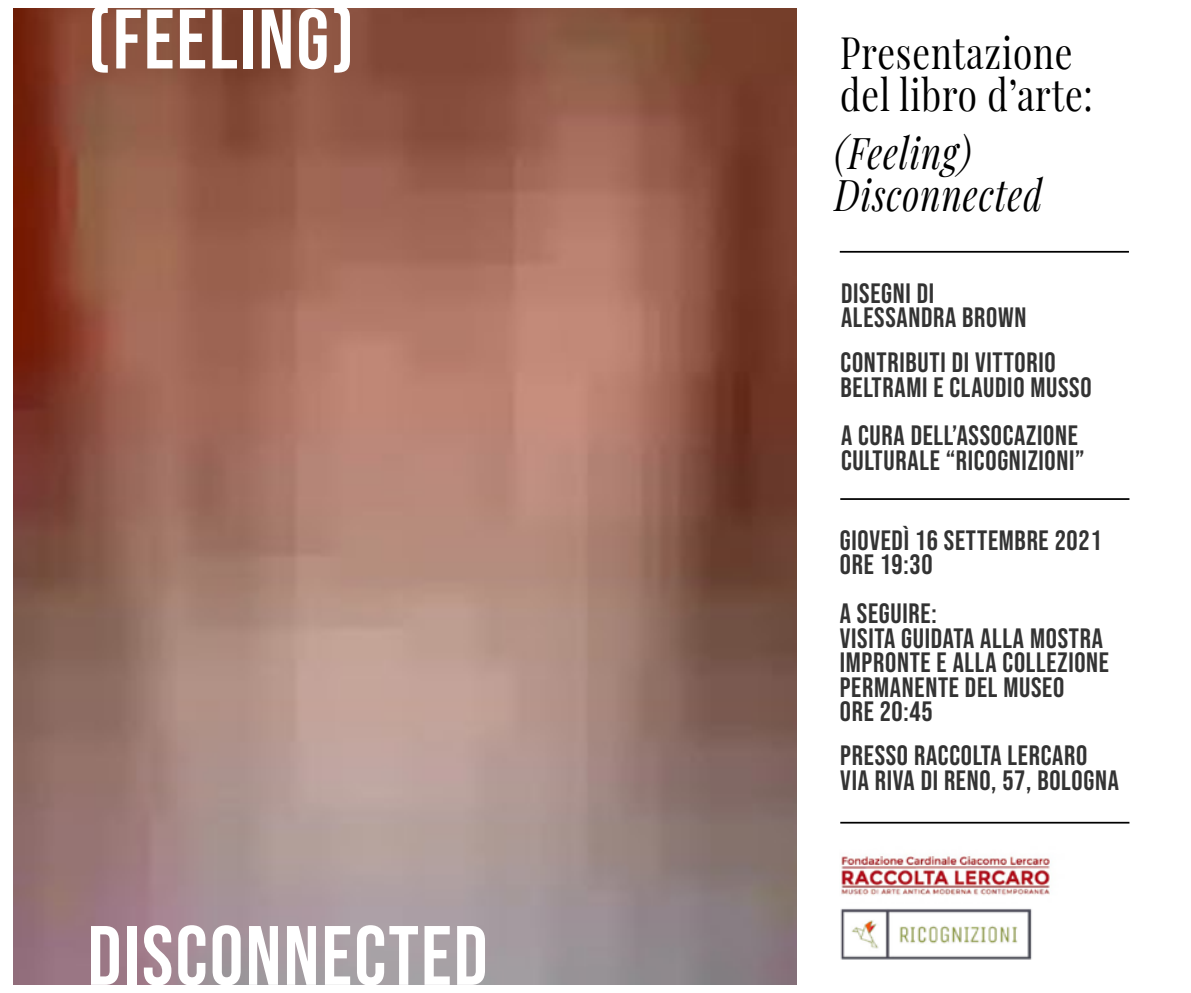
<style>
.page{position:relative;width:1191px;height:993px;background:#fff}
.page>*{position:absolute;margin:0;border:0;box-sizing:border-box;transform-origin:0 0}
.t1{font:84px "Bebas Neue";letter-spacing:.025em;color:#fff}
.t2{font:43.75px/42px "Playfair Display";letter-spacing:.025em;color:#000;scale:.8 1}
.t3{font:italic 43.75px/42px "Playfair Display";letter-spacing:.025em;color:#000;scale:.8 1}
.t4{font:28px/24.5px "Bebas Neue";letter-spacing:.025em;color:#333}
</style>
<div class="page">
<img style="left:14px;top:9px;width:782px;height:974px">
<img style="left:840px;top:908px;width:192px;height:52px">
<img style="left:841px;top:856px;width:209px;height:39px">
<hr style="left:840px;top:821px;width:289px;height:2px;background:#000">
<hr style="left:840px;top:498px;width:289px;height:1px;background:#000">
<hr style="left:839px;top:251px;width:290px;height:1px;background:#000">
<h1 class="t1" style="left:88px;top:-8px;width:268px">(FEELING)</h1>
<h1 class="t1" style="left:88px;top:907px;width:402px">DISCONNECTED</h1>
<h2 class="t2" style="left:840px;top:28px;width:317px">Presentazione del libro d’arte:</h2>
<h2 class="t3" style="left:834px;top:128px;width:261px">(Feeling)<br>Disconnected</h2>
<p class="t4" style="left:841px;top:280px;width:187px">DISEGNI DI<br>ALESSANDRA BROWN</p>
<p class="t4" style="left:840px;top:350px;width:252px">CONTRIBUTI DI VITTORIO<br>BELTRAMI E CLAUDIO MUSSO</p>
<p class="t4" style="left:841px;top:423px;width:245px">A CURA DELL’ASSOCAZIONE<br>CULTURALE “RICOGNIZIONI”</p>
<p class="t4" style="left:839px;top:527px;width:263px">GIOVEDÌ 16 SETTEMBRE 2021<br>ORE 19:30</p>
<p class="t4" style="left:839px;top:600px;width:271px">A SEGUIRE:<br>VISITA GUIDATA ALLA MOSTRA<br>IMPRONTE E ALLA COLLEZIONE<br>PERMANENTE DEL MUSEO<br>ORE 20:45</p>
<p class="t4" style="left:840px;top:742px;width:280px">PRESSO RACCOLTA LERCARO<br>VIA RIVA DI RENO, 57, BOLOGNA</p>
</div>
